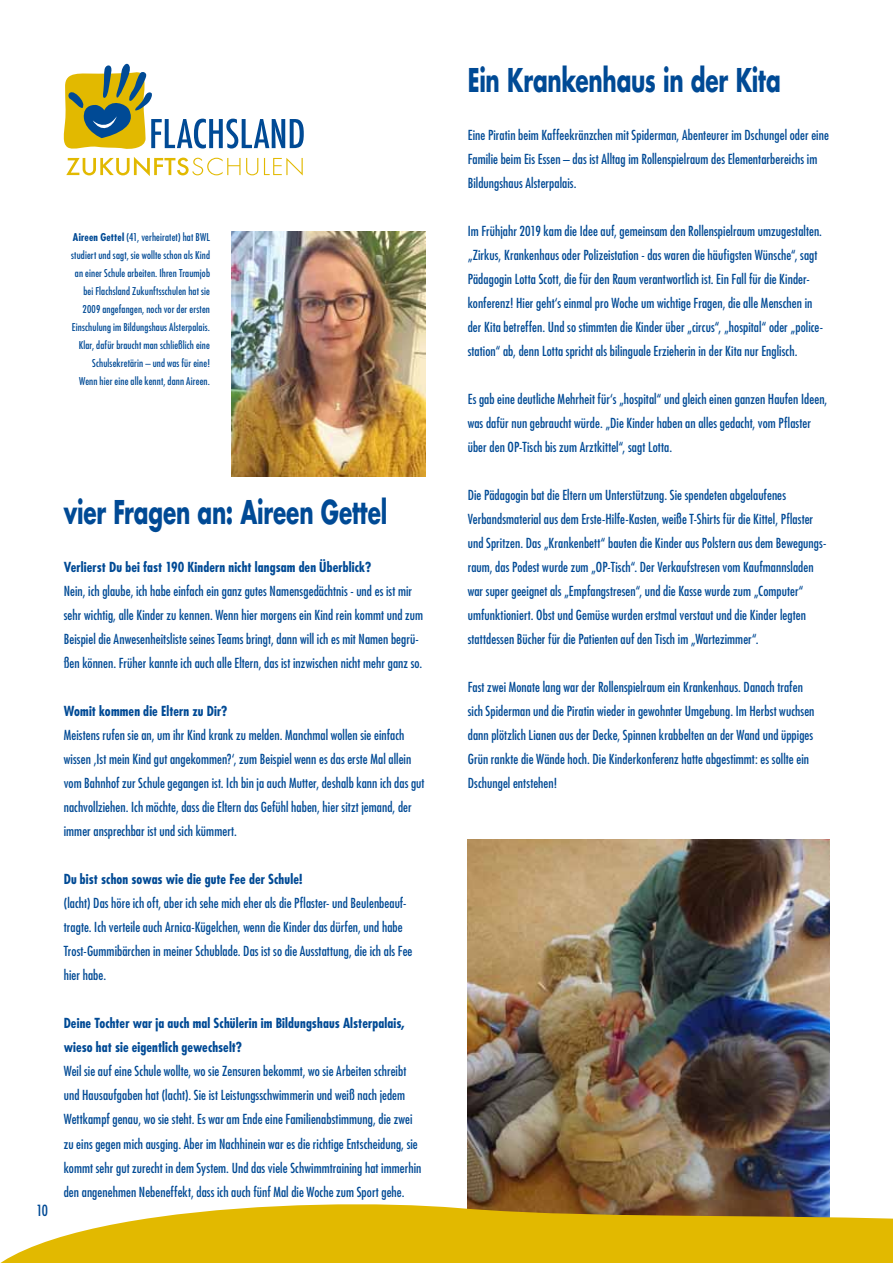
<style>
.page{position:relative;width:893px;height:1263px;background:#fff}
.page>*{position:absolute;margin:0;border:0;box-sizing:border-box;transform-origin:0 0}
.t1{font:700 31.8px "Futura Std";letter-spacing:-.01em;color:#004a95;scale:.68 1}
.t2{font:condensed 15px "Futura Std";color:#004a95}
.t3{font:condensed 13.5px/24px "Futura Std";letter-spacing:.005em;color:#004a95}
.t4{font:700 condensed 13.5px/24px "Futura Std";letter-spacing:.01em;color:#004a95}
.t5{font:condensed 10.5px/18px "Futura Std";letter-spacing:.015em;color:#004a95;text-align:right}
.s1{font-weight:700}
</style>
<div class="page">
<img style="left:231px;top:231px;width:194px;height:245px">
<img style="left:468px;top:839px;width:361px;height:354px">
<svg style="left:66px;top:157px;width:192px;height:19px"></svg>
<svg style="left:264px;top:158px;width:39px;height:18px"></svg>
<svg style="left:64px;top:64px;width:240px;height:85px"></svg>
<svg style="left:0;top:1193px;width:893px;height:70px;fill:#e2b900"></svg>
<p class="t5" style="left:71px;top:228px;width:140px"><span class="s1">Aireen Gettel</span> (41, verheiratet) hat BWL studiert und sagt, sie wollte schon als Kind an einer Schule arbeiten. Ihren Traumjob bei Flachsland Zukunftsschulen hat sie 2009 angefangen, noch vor der ersten Einschulung im Bildungshaus Alsterpalais.<br>Klar, dafür braucht man schließlich eine Schulsekretärin – und was für eine!<br>Wenn hier eine alle kennt, dann Aireen.</p>
<p class="t2" style="left:36px;top:1201px;width:13px">10</p>
<h1 class="t1" style="left:64px;top:491px;width:477px">vier Fragen an: Aireen Gettel</h1>
<p class="t4" style="left:64px;top:555px;width:309px">Verlierst Du bei fast 190 Kindern nicht langsam den Überblick?</p>
<p class="t3" style="left:64px;top:579px;width:361px">Nein, ich glaube, ich habe einfach ein ganz gutes Namensgedächtnis - und es ist mir sehr wichtig, alle Kinder zu kennen. Wenn hier morgens ein Kind rein kommt und zum Beispiel die Anwesenheitsliste seines Teams bringt, dann will ich es mit Namen begrü&shy;ßen können. Früher kannte ich auch alle Eltern, das ist inzwischen nicht mehr ganz so.</p>
<p class="t4" style="left:64px;top:699px;width:165px">Womit kommen die Eltern zu Dir?</p>
<p class="t3" style="left:64px;top:723px;width:362px">Meistens rufen sie an, um ihr Kind krank zu melden. Manchmal wollen sie einfach wissen ‚Ist mein Kind gut angekommen?‘, zum Beispiel wenn es das erste Mal allein vom Bahnhof zur Schule gegangen ist. Ich bin ja auch Mutter, deshalb kann ich das gut nachvollziehen. Ich möchte, dass die Eltern das Gefühl haben, hier sitzt jemand, der immer ansprechbar ist und sich kümmert.</p>
<p class="t4" style="left:64px;top:867px;width:240px">Du bist schon sowas wie die gute Fee der Schule!</p>
<p class="t3" style="left:64px;top:891px;width:350px">(lacht) Das höre ich oft, aber ich sehe mich eher als die Pflaster- und Beulenbeauf&shy;tragte. Ich verteile auch Arnica-Kügelchen, wenn die Kinder das dürfen, und habe Trost-Gummibärchen in meiner Schublade. Das ist so die Ausstattung, die ich als Fee hier habe.</p>
<p class="t4" style="left:64px;top:1011px;width:342px">Deine Tochter war ja auch mal Schülerin im Bildungshaus Alsterpalais, wieso hat sie eigentlich gewechselt?</p>
<p class="t3" style="left:64px;top:1059px;width:359px">Weil sie auf eine Schule wollte, wo sie Zensuren bekommt, wo sie Arbeiten schreibt und Hausaufgaben hat (lacht). Sie ist Leistungsschwimmerin und weiß nach jedem Wettkampf genau, wo sie steht. Es war am Ende eine Familienabstimmung, die zwei zu eins gegen mich ausging. Aber im Nachhinein war es die richtige Entscheidung, sie kommt sehr gut zurecht in dem System. Und das viele Schwimmtraining hat immerhin den angenehmen Nebeneffekt, dass ich auch fünf Mal die Woche zum Sport gehe.</p>
<h1 class="t1" style="left:468px;top:59px;width:462px">Ein Krankenhaus in der Kita</h1>
<p class="t3" style="left:468px;top:123px;width:363px">Eine Piratin beim Kaffeekränzchen mit Spiderman, Abenteurer im Dschungel oder eine<br>Familie beim Eis Essen – das ist Alltag im Rollenspielraum des Elementarbereichs im<br>Bildungshaus Alsterpalais.</p>
<p class="t3" style="left:468px;top:219px;width:357px">Im Frühjahr 2019 kam die Idee auf, gemeinsam den Rollenspielraum umzugestalten. „Zirkus, Krankenhaus oder Polizeistation - das waren die häufigsten Wünsche“, sagt Pädagogin Lotta Scott, die für den Raum verantwortlich ist. Ein Fall für die Kinder&shy;konferenz! Hier geht‘s einmal pro Woche um wichtige Fragen, die alle Menschen in der Kita betreffen. Und so stimmten die Kinder über „circus“, „hospital“ oder „police&shy;station“ ab, denn Lotta spricht als bilinguale Erzieherin in der Kita nur Englisch.</p>
<p class="t3" style="left:468px;top:387px;width:361px">Es gab eine deutliche Mehrheit für‘s „hospital“ und gleich einen ganzen Haufen Ideen, was dafür nun gebraucht würde. „Die Kinder haben an alles gedacht, vom Pflaster über den OP-Tisch bis zum Arztkittel“, sagt Lotta.</p>
<p class="t3" style="left:468px;top:483px;width:360px">Die Pädagogin bat die Eltern um Unterstützung. Sie spendeten abgelaufenes Verbandsmaterial aus dem Erste-Hilfe-Kasten, weiße T-Shirts für die Kittel, Pflaster und Spritzen. Das „Krankenbett“ bauten die Kinder aus Polstern aus dem Bewegungs&shy;raum, das Podest wurde zum „OP-Tisch“. Der Verkaufstresen vom Kaufmannsladen war super geeignet als „Empfangstresen“, und die Kasse wurde zum „Computer“ umfunktioniert. Obst und Gemüse wurden erstmal verstaut und die Kinder legten stattdessen Bücher für die Patienten auf den Tisch im „Wartezimmer“.</p>
<p class="t3" style="left:468px;top:675px;width:348px">Fast zwei Monate lang war der Rollenspielraum ein Krankenhaus. Danach trafen sich Spiderman und die Piratin wieder in gewohnter Umgebung. Im Herbst wuchsen dann plötzlich Lianen aus der Decke, Spinnen krabbelten an der Wand und üppiges Grün rankte die Wände hoch. Die Kinderkonferenz hatte abgestimmt: es sollte ein Dschungel entstehen!</p>
</div>
